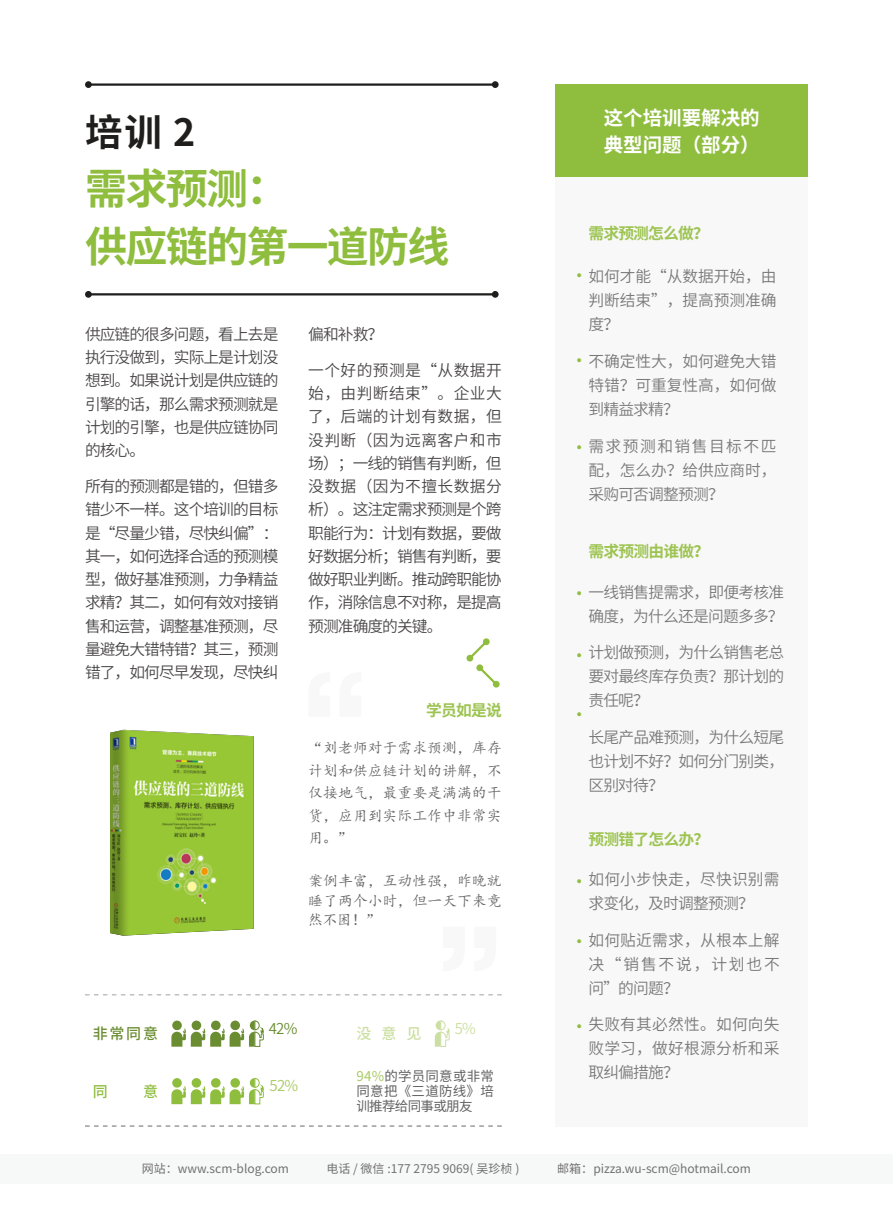
<style>
.page{position:relative;width:893px;height:1212px;background:#fff}
.page>*{position:absolute;margin:0;border:0;box-sizing:border-box;transform-origin:0 0}
.t1{font:700 42px/58.5px "Source Han Sans CN";letter-spacing:-.04em;color:#8fbd3e}
.t2{font:700 37.5px "Source Han Sans CN";color:#1f1e1d}
.t3{font:700 19.5px/27px "Source Han Sans CN";color:#fff}
.t4{font:800 18px "Source Han Sans CN";color:#8fbd3e}
.t5{font:15.75px/23.2px "Source Han Sans CN";letter-spacing:-.06em;color:#4a4747;text-align:justify}
.t6{font:15.75px/24px "Source Han Sans CN";letter-spacing:-.005em;color:#7a797a;text-align:justify}
.t7{font:700 15.75px "Source Han Sans CN";letter-spacing:-.05em;color:#9dc451}
.t8{font:15.75px/24px "Source Han Sans CN";letter-spacing:-.045em;color:#7a797a}
.t9{font:15.75px/24px "Source Han Sans CN";letter-spacing:.015em;color:#7a797a}
.t10{font:15px/22.5px "Kai Ti";letter-spacing:-.01em;color:#636262;text-align:justify}
.t11{font:500 15px "Source Han Sans CN";color:#6b8d31}
.t12{font:15px "Source Han Sans CN";color:#6b8d31}
.t13{font:15px "Source Han Sans CN";color:#a9ca64}
.t14{font:500 15px "Source Han Sans CN";color:#ccdfa2}
.t15{font:500 15px "Source Han Sans CN";color:#8fbd3e}
.t16{font:15px "Source Han Sans CN";color:#ccdfa2}
.t17{font:13.5px/15px "Source Han Sans CN";letter-spacing:.015em;color:#636262;text-align:justify}
.t18{font:12px "Source Han Sans CN";color:#727171}
.s1{color:#a9ca64}
</style>
<div class="page">
<div style="left:0;top:1154px;width:893px;height:29px;background:#f7f8f8"></div>
<div style="left:556px;top:85px;width:252px;height:1041px;background:#f8f8f8"></div>
<div style="left:556px;top:85px;width:252px;height:92px;background:#8fbd3e"></div>
<img style="left:110px;top:730px;width:144px;height:205px">
<hr style="left:88px;top:83px;width:407px;height:3px;background:#1f1e1d">
<div style="left:85px;top:81px;width:7px;height:7px;background:#1f1e1d;border-radius:50%"></div>
<div style="left:492px;top:81px;width:7px;height:7px;background:#1f1e1d;border-radius:50%"></div>
<hr style="left:88px;top:293px;width:407px;height:2px;background:#1f1e1d">
<div style="left:85px;top:291px;width:7px;height:7px;background:#1f1e1d;border-radius:50%"></div>
<div style="left:492px;top:291px;width:7px;height:7px;background:#1f1e1d;border-radius:50%"></div>
<svg style="left:466px;top:638px;width:34px;height:50px"></svg>
<svg style="left:85px;top:994px;width:417px;height:1px"></svg>
<svg style="left:85px;top:1125px;width:417px;height:2px"></svg>
<svg style="left:171px;top:1020px;width:93px;height:27px"></svg>
<svg style="left:171px;top:1078px;width:93px;height:26px"></svg>
<svg style="left:435px;top:1020px;width:15px;height:27px"></svg>
<h2 class="t2" style="left:85px;top:111px;width:112px">培训 2</h2>
<h1 class="t1" style="left:85px;top:160px;width:366px">需求预测：<br>供应链的第一道防线</h1>
<p class="t5" style="left:85px;top:323px;width:195px">供应链的很多问题，看上去是执行没做到，实际上是计划没想到。如果说计划是供应链的引擎的话，那么需求预测就是计划的引擎，也是供应链协同的核心。</p>
<p class="t5" style="left:85px;top:475px;width:195px">所有的预测都是错的，但错多错少不一样。这个培训的目标是“尽量少错，尽快纠偏”：其一，如何选择合适的预测模型，做好基准预测，力争精益求精？其二，如何有效对接销售和运营，调整基准预测，尽量避免大错特错？其三，预测错了，如何尽早发现，尽快纠</p>
<p class="t5" style="left:308px;top:323px;width:76px">偏和补救？</p>
<p class="t5" style="left:308px;top:359px;width:195px">一个好的预测是“从数据开始，由判断结束”。企业大了，后端的计划有数据，但没判断（因为远离客户和市场）；一线的销售有判断，但没数据（因为不擅长数据分析）。这注定需求预测是个跨职能行为：计划有数据，要做好数据分析；销售有判断，要做好职业判断。推动跨职能协作，消除信息不对称，是提高预测准确度的关键。</p>
<p class="t7" style="left:426px;top:701px;width:77px">学员如是说</p>
<p class="t10" style="left:308px;top:737px;width:195px">“刘老师对于需求预测，库存计划和供应链计划的讲解，不仅接地气，最重要是满满的干货，应用到实际工作中非常实用。”</p>
<p class="t10" style="left:308px;top:871px;width:195px;line-height:19.5px">案例丰富，互动性强，昨晚就睡了两个小时，但一天下来竟然不困！”</p>
<p class="t11" style="left:93px;top:1025px;width:67px">非常同意</p>
<p class="t12" style="left:269px;top:1020px;width:30px">42%</p>
<p class="t15" style="left:93px;top:1083px;width:16px">同</p>
<p class="t15" style="left:143px;top:1083px;width:16px">意</p>
<p class="t13" style="left:270px;top:1077px;width:30px">52%</p>
<p class="t14" style="left:356px;top:1025px;width:67px">没意见</p>
<p class="t16" style="left:455px;top:1020px;width:23px">5%</p>
<p class="t17" style="left:356px;top:1069px;width:139px"><span class="s1">94%</span>的学员同意或非常同意把《三道防线》培训推荐给同事或朋友</p>
<p class="t3" style="left:604px;top:104px;width:157px">这个培训要解决的典型问题（部分）</p>
<p class="t7" style="left:588px;top:224px;width:122px">需求预测怎么做？</p>
<p class="t6" style="left:588px;top:265px;width:190px">如何才能“从数据开始，由判断结束”，提高预测准确度？</p>
<p class="t6" style="left:588px;top:349px;width:190px">不确定性大，如何避免大错特错？可重复性高，如何做到精益求精？</p>
<p class="t6" style="left:588px;top:434px;width:190px">需求预测和销售目标不匹配，怎么办？给供应商时，采购可否调整预测？</p>
<p class="t4" style="left:574px;top:265px;width:12px">·</p>
<p class="t4" style="left:574px;top:350px;width:12px">·</p>
<p class="t4" style="left:574px;top:437px;width:12px">·</p>
<p class="t7" style="left:589px;top:542px;width:122px">需求预测由谁做？</p>
<p class="t8" style="left:588px;top:580px;width:197px">一线销售提需求，即便考核准确度，为什么还是问题多多？</p>
<p class="t6" style="left:588px;top:641px;width:197px">计划做预测，为什么销售老总要对最终库存负责？那计划的责任呢？</p>
<p class="t6" style="left:588px;top:726px;width:197px">长尾产品难预测，为什么短尾也计划不好？如何分门别类，区别对待？</p>
<p class="t4" style="left:574px;top:584px;width:12px">·</p>
<p class="t4" style="left:574px;top:645px;width:12px">·</p>
<p class="t4" style="left:574px;top:704px;width:12px">·</p>
<p class="t7" style="left:589px;top:830px;width:122px">预测错了怎么办？</p>
<p class="t9" style="left:588px;top:867px;width:193px">如何小步快走，尽快识别需求变化，及时调整预测？</p>
<p class="t6" style="left:588px;top:928px;width:193px">如何贴近需求，从根本上解决“销售不说，计划也不问”的问题？</p>
<p class="t6" style="left:588px;top:1013px;width:193px">失败有其必然性。如何向失败学习，做好根源分析和采取纠偏措施？</p>
<p class="t4" style="left:574px;top:871px;width:12px">·</p>
<p class="t4" style="left:574px;top:931px;width:12px">·</p>
<p class="t4" style="left:574px;top:1016px;width:12px">·</p>
<p class="t18" style="left:142px;top:1162px;width:148px">网站：www.scm-blog.com</p>
<p class="t18" style="left:326px;top:1162px;width:195px">电话 / 微信 :177 2795 9069( 吴珍桢 )</p>
<p class="t18" style="left:557px;top:1162px;width:195px">邮箱：pizza.wu-scm@hotmail.com</p>
</div>
